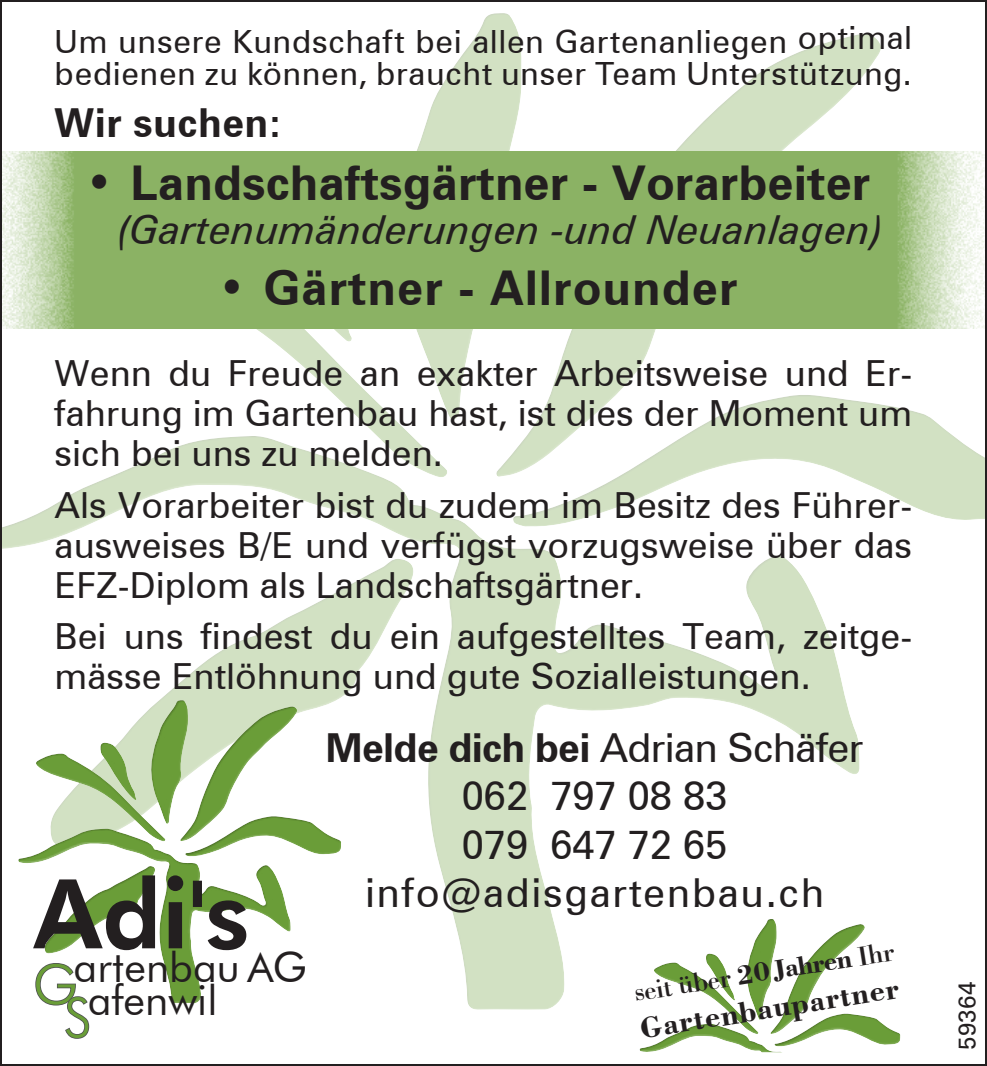
<style>
.page{position:relative;width:987px;height:1066px;background:#fff}
.page>*{position:absolute;margin:0;border:0;box-sizing:border-box;transform-origin:0 0}
.t1{font:300 54.4px "Kqnyvn Futura BT";color:#6a9d38}
.t2{font:700 48px "Brknln Zurich BT";color:#231f20}
.t3{font:700 48px "Brknln Zurich BT";letter-spacing:.02em;color:#231f20}
.t4{font:41.6px "Plnfkw Futura BT";color:#231f20}
.t5{font:40px/48px "Bfjrtb Zurich BT";color:#231f20;text-align:center}
.t6{font:italic 40px "Pkvdlj Zurich BT";color:#231f20}
.t7{font:700 40px "Brknln Zurich BT";letter-spacing:.01em;color:#231f20}
.t8{font:36px/40px "Bfjrtb Zurich BT";color:#231f20;text-align:justify}
.t9{font:32px/32px "Bfjrtb Zurich BT";letter-spacing:.02em;color:#231f20}
.t10{font:700 31.2px "Pxpdst Bodoni BT";color:#231f20}
.t11{font:28px "Pjjdxs Bodoni BT";color:#231f20}
.t12{font:24px "Univers";letter-spacing:.015em;color:#231f20}
.s1{font-family:"Brknln Zurich BT";font-weight:700}
.s2{font-family:"Pxpdst Bodoni BT";font-weight:700}
.s3{font-family:"Kqnyvn Futura BT";font-weight:300;font-size:54.4px;color:#6a9d38}
</style>
<div class="page">
<div style="left:0;top:436px;width:863px;height:573px;background:#231f20;opacity:.75"></div>
<div style="left:491px;top:32px;width:392px;height:446px;background:#231f20;opacity:.75"></div>
<div style="left:396px;top:12px;width:127px;height:409px;background:#231f20;opacity:.75"></div>
<div style="left:45px;top:556px;width:370px;height:289px;background:#231f20;opacity:.75"></div>
<div style="left:508px;top:457px;width:478px;height:75px;background:#fff"></div>
<div style="left:508px;top:392px;width:478px;height:134px;background:#231f20;opacity:.75"></div>
<div style="left:16px;top:221px;width:435px;height:261px;background:#fff;opacity:.75"></div>
<div style="left:16px;top:188px;width:435px;height:284px;background:#231f20;opacity:.75"></div>
<div style="left:228px;top:178px;width:127px;height:168px;background:#fff;opacity:.75"></div>
<div style="left:228px;top:152px;width:127px;height:184px;background:#231f20;opacity:.75"></div>
<svg style="left:3px;top:151px;width:980px;height:178px;background:#95b972"></svg>
<div style="left:14px;top:825px;width:277px;height:180px;background:#231f20;opacity:.75"></div>
<div style="left:147px;top:697px;width:44px;height:128px;background:#231f20;opacity:.75"></div>
<div style="left:40px;top:865px;width:119px;height:94px;background:#fff"></div>
<div style="left:180px;top:833px;width:163px;height:28px;background:#fff"></div>
<div style="left:180px;top:813px;width:163px;height:45px;background:#fff"></div>
<div style="left:31px;top:753px;width:136px;height:85px;background:#fff"></div>
<svg style="left:35px;top:700px;width:307px;height:156px"></svg>
<div style="left:95px;top:750px;width:44px;height:54px;background:#fff;opacity:.75"></div>
<div style="left:95px;top:741px;width:44px;height:53px;background:#231f20;opacity:.75"></div>
<svg style="left:33px;top:866px;width:213px;height:88px"></svg>
<svg style="left:34px;top:962px;width:56px;height:77px"></svg>
<div style="left:742px;top:916px;width:37px;height:105px;background:#fff"></div>
<svg style="left:639px;top:919px;width:262px;height:133px"></svg>
<div style="left:701px;top:959px;width:34px;height:46px;background:#fff;opacity:.75"></div>
<div style="left:701px;top:952px;width:34px;height:44px;background:#231f20;opacity:.75"></div>
<p class="t9" style="left:55px;top:26px;width:859px">Um unsere Kundschaft bei allen Gartenanliegen optimal bedienen zu können, braucht unser Team Unterstützung.</p>
<p class="t7" style="left:55px;top:99px;width:230px">Wir suchen:</p>
<h2 class="t2" style="left:85px;top:153px;width:786px">• Landschaftsgärtner - Vorarbeiter</h2>
<p class="t6" style="left:117px;top:205px;width:768px">(Gartenumänderungen -und Neuanlagen)</p>
<h2 class="t3" style="left:218px;top:259px;width:521px">• Gärtner - Allrounder</h2>
<p class="t8" style="left:55px;top:353px;width:859px">Wenn du Freude an exakter Arbeitsweise und Er&shy;fahrung im Gartenbau hast, ist dies der Moment um sich bei uns zu melden.</p>
<p class="t8" style="left:55px;top:485px;width:859px">Als Vorarbeiter bist du zudem im Besitz des Führer&shy;ausweises B/E und verfügst vorzugsweise über das EFZ-Diplom als Landschaftsgärtner.</p>
<p class="t8" style="left:55px;top:616px;width:859px">Bei uns findest du ein aufgestelltes Team, zeitge&shy;mässe Entlöhnung und gute Sozialleistungen.</p>
<p class="t5" style="left:325px;top:724px;width:539px"><span class="s1">Melde dich bei</span> Adrian Schäfer<br>062 797 08 83<br>079 647 72 65 info@adisgartenbau.ch</p>
<p class="t11" style="left:631px;top:975px;width:265px;rotate:-9deg">seit über <span class="s2">20Jahren</span> Ihr</p>
<p class="t4" style="left:33px;top:942px;width:275px"><span class="s3">G</span>artenbau AG</p>
<p class="t10" style="left:636px;top:1009px;width:264px;rotate:-9deg">Gartenbaupartner</p>
<p class="t12" style="left:952px;top:1050px;width:70px;rotate:-90deg">59364</p>
<p class="t4" style="left:88px;top:975px;width:131px">afenwil</p>
<h1 class="t1" style="left:64px;top:984px;width:29px">S</h1>
</div>
